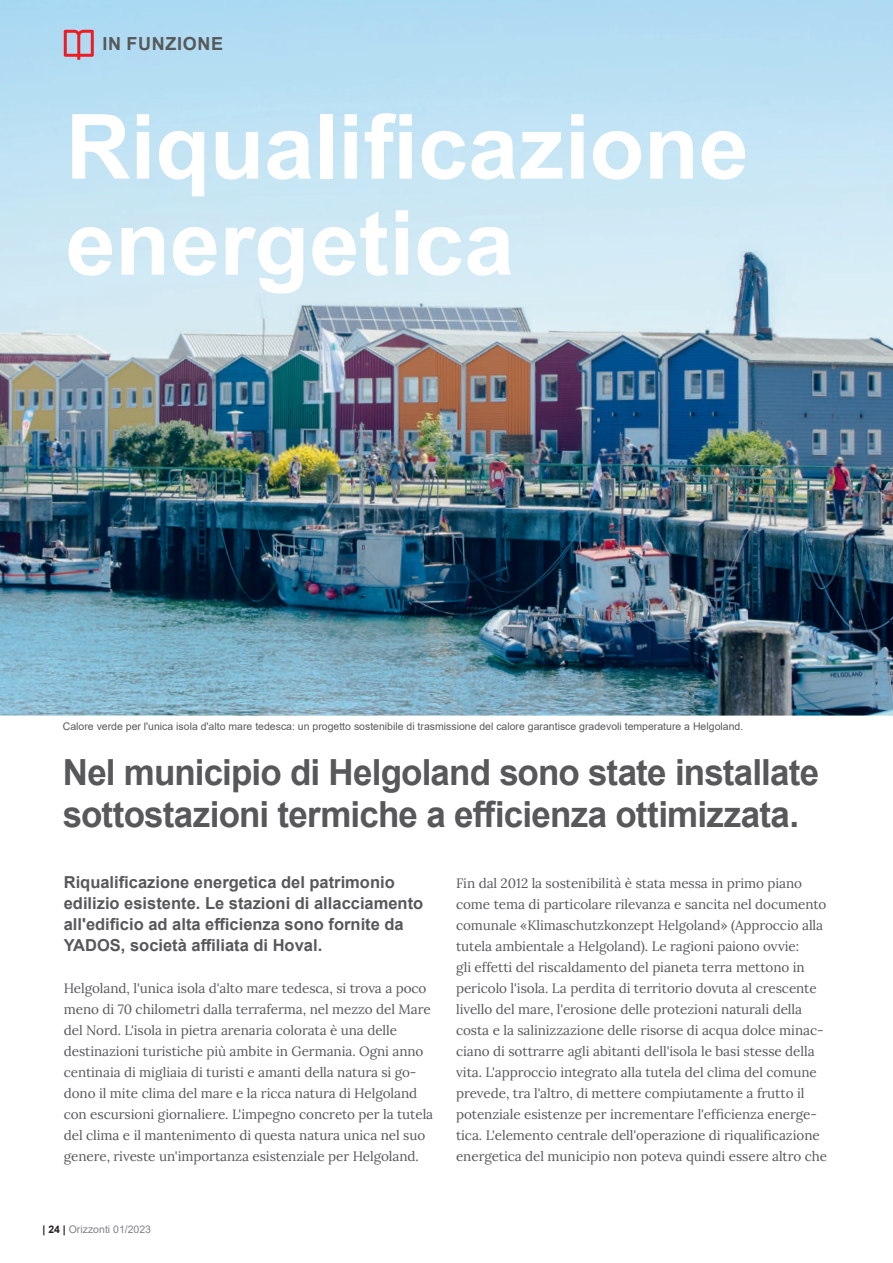
<style>
.page{position:relative;width:893px;height:1263px;background:#fff}
.page>*{position:absolute;margin:0;border:0;box-sizing:border-box;transform-origin:0 0}
.t1{font:700 90px/96px "Arial";letter-spacing:-.005em;color:#fff}
.t2{font:700 36px/42px "Arial";letter-spacing:-.025em;color:#57585a}
.t3{font:700 18px "Arial";letter-spacing:.035em;color:#57585a}
.t4{font:700 16.5px/21px "Arial";color:#57585a}
.t5{font:13.5px/21px "Lora";letter-spacing:-.005em;color:#57585a}
.t6{font:10.5px "Arial";color:#57585a}
.t7{font:10.5px "Arial";color:#808285}
.s1{font-weight:700;color:#231f20}
</style>
<div class="page">
<img style="left:0;top:0;width:893px;height:716px">
<svg style="left:64px;top:30px;width:30px;height:30px"></svg>
<h3 class="t3" style="left:102px;top:31px;width:122px">IN FUNZIONE</h3>
<h1 class="t1" style="left:66px;top:100px;width:685px">Riqualificazione energetica</h1>
<p class="t6" style="left:63px;top:719px;width:682px">Calore verde per l'unica isola d'alto mare tedesca: un progetto sostenibile di trasmissione del calore garantisce gradevoli temperature a Helgoland.</p>
<h2 class="t2" style="left:63px;top:752px;width:758px">Nel municipio di Helgoland sono state installate sottostazioni termiche a efficienza ottimizzata.</h2>
<p class="t4" style="left:64px;top:871px;width:361px">Riqualificazione energetica del patrimonio edilizio esistente. Le stazioni di allacciamento all'edificio ad alta efficienza sono fornite da YADOS, società affiliata di Hoval.</p>
<p class="t5" style="left:64px;top:976px;width:371px">Helgoland, l'unica isola d'alto mare tedesca, si trova a poco meno di 70 chilometri dalla terraferma, nel mezzo del Mare del Nord. L'isola in pietra arenaria colorata è una delle destinazioni turistiche più ambite in Germania. Ogni anno centinaia di migliaia di turisti e amanti della natura si go&shy;dono il mite clima del mare e la ricca natura di Helgoland con escursioni giornaliere. L'impegno concreto per la tutela del clima e il mantenimento di questa natura unica nel suo genere, riveste un'importanza esistenziale per Helgoland.</p>
<p class="t5" style="left:456px;top:871px;width:373px">Fin dal 2012 la sostenibilità è stata messa in primo piano come tema di particolare rilevanza e sancita nel documento comunale «Klimaschutzkonzept Helgoland» (Approccio alla tutela ambientale a Helgoland). Le ragioni paiono ovvie:<br>gli effetti del riscaldamento del pianeta terra mettono in pericolo l'isola. La perdita di territorio dovuta al crescente livello del mare, l'erosione delle protezioni naturali della costa e la salinizzazione delle risorse di acqua dolce minac&shy;ciano di sottrarre agli abitanti dell'isola le basi stesse della vita. L'approccio integrato alla tutela del clima del comune prevede, tra l'altro, di mettere compiutamente a frutto il potenziale esistenze per incrementare l'efficienza energe&shy;tica. L'elemento centrale dell'operazione di riqualificazione energetica del municipio non poteva quindi essere altro che</p>
<p class="t7" style="left:43px;top:1222px;width:110px"><span class="s1">| 24 |</span> Orizzonti 01/2023</p>
</div>
